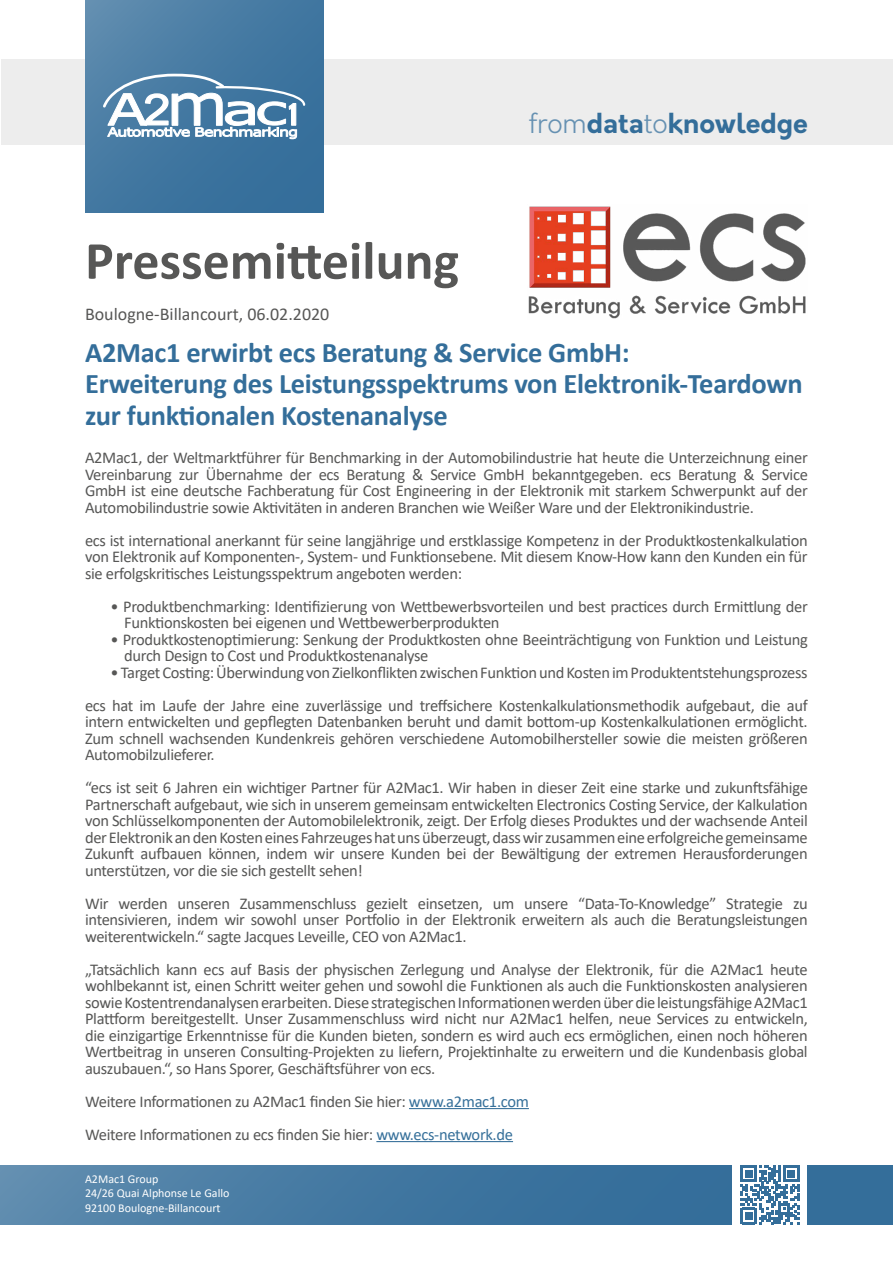
<style>
.page{position:relative;width:893px;height:1263px;background:#fff}
.page>*{position:absolute;margin:0;border:0;box-sizing:border-box;transform-origin:0 0}
.t1{font:700 54px "Calibri";color:#575756}
.t2{font:700 28.5px/31.5px "Calibri";letter-spacing:-.01em;color:#346e9a}
.t3{font:700 27px "Orkney";color:#346e9a}
.t4{font:18px "Calibri";color:#575756}
.t5{font:16.5px/16.5px "Calibri";letter-spacing:-.02em;color:#575756;text-align:justify}
.t6{font:12px/14.4px "Calibri";color:#fff}
.s1{font-weight:300;color:#6691b2}
.s2{color:#36709a}
</style>
<div class="page">
<div style="left:2px;top:60px;width:891px;height:85px;background:#ededed"></div>
<svg style="left:85px;top:0;width:238px;height:213px;background:#4378a1"></svg>
<svg style="left:102px;top:73px;width:204px;height:66px;background:#7ca1be"></svg>
<hr style="left:409px;top:1108px;width:120px;height:1px;background:#36709a">
<hr style="left:376px;top:1141px;width:137px;height:1px;background:#36709a">
<div style="left:0;top:1165px;width:731px;height:60px;background:linear-gradient(to right,#5c8aad,#2e6997)"></div>
<svg style="left:740px;top:1165px;width:59px;height:59px"></svg>
<div style="left:808px;top:1165px;width:85px;height:60px;background:#346e9a"></div>
<img style="left:528px;top:206px;width:278px;height:113px">
<h1 class="t1" style="left:85px;top:223px;width:376px">Pressemitteilung</h1>
<p class="t4" style="left:85px;top:301px;width:246px">Boulogne-Billancourt, 06.02.2020</p>
<h3 class="t3" style="left:528px;top:105px;width:281px"><span class="s1">from</span>data<span class="s1">to</span>knowledge</h3>
<h2 class="t2" style="left:85px;top:336px;width:719px">A2Mac1 erwirbt ecs Beratung &amp; Service GmbH:<br>Erweiterung des Leistungsspektrums von Elektronik-Teardown zur funktionalen Kostenanalyse</h2>
<p class="t5" style="left:85px;top:449px;width:724px">A2Mac1, der Weltmarktführer für Benchmarking in der Automobilindustrie hat heute die Unterzeichnung einer Vereinbarung zur Übernahme der ecs Beratung &amp; Service GmbH bekanntgegeben. ecs Beratung &amp; Service GmbH ist eine deutsche Fachberatung für Cost Engineering in der Elektronik mit starkem Schwerpunkt auf der Automobilindustrie sowie Aktivitäten in anderen Branchen wie Weißer Ware und der Elektronikindustrie.</p>
<p class="t5" style="left:85px;top:531px;width:724px">ecs ist international anerkannt für seine langjährige und erstklassige Kompetenz in der Produktkostenkalkulation von Elektronik auf Komponenten-, System- und Funktionsebene. Mit diesem Know-How kann den Kunden ein für sie erfolgskritisches Leistungsspektrum angeboten werden:</p>
<p class="t5" style="left:124px;top:597px;width:685px;text-indent:-14px">• Produktbenchmarking: Identifizierung von Wettbewerbsvorteilen und best practices durch Ermittlung der<br>Funktionskosten bei eigenen und Wettbewerberprodukten</p>
<p class="t5" style="left:124px;top:630px;width:685px;text-indent:-14px">• Produktkostenoptimierung: Senkung der Produktkosten ohne Beeinträchtigung von Funktion und Leistung durch Design to Cost und Produktkostenanalyse</p>
<p class="t5" style="left:85px;top:655px;width:724px;line-height:33px;text-align:right">• Target Costing: Überwindung von Zielkonflikten zwischen Funktion und Kosten im Produktentstehungsprozess<br>ecs hat im Laufe der Jahre eine zuverlässige und treffsichere Kostenkalkulationsmethodik aufgebaut, die auf</p>
<p class="t5" style="left:85px;top:713px;width:724px">intern entwickelten und gepflegten Datenbanken beruht und damit bottom-up Kostenkalkulationen ermöglicht.<br>Zum schnell wachsenden Kundenkreis gehören verschiedene Automobilhersteller sowie die meisten größeren Automobilzulieferer.</p>
<p class="t5" style="left:85px;top:779px;width:724px">“ecs ist seit 6 Jahren ein wichtiger Partner für A2Mac1. Wir haben in dieser Zeit eine starke und zukunftsfähige Partnerschaft aufgebaut, wie sich in unserem gemeinsam entwickelten Electronics Costing Service, der Kalkulation von Schlüsselkomponenten der Automobilelektronik, zeigt. Der Erfolg dieses Produktes und der wachsende Anteil der Elektronik an den Kosten eines Fahrzeuges hat uns überzeugt, dass wir zusammen eine erfolgreiche gemeinsame Zukunft aufbauen können, indem wir unsere Kunden bei der Bewältigung der extremen Herausforderungen unterstützen, vor die sie sich gestellt sehen!</p>
<p class="t5" style="left:85px;top:894px;width:724px">Wir werden unseren Zusammenschluss gezielt einsetzen, um unsere “Data-To-Knowledge” Strategie zu intensivieren, indem wir sowohl unser Portfolio in der Elektronik erweitern als auch die Beratungsleistungen weiterentwickeln.“ sagte Jacques Leveille, CEO von A2Mac1.</p>
<p class="t5" style="left:85px;top:960px;width:724px">„Tatsächlich kann ecs auf Basis der physischen Zerlegung und Analyse der Elektronik, für die A2Mac1 heute wohlbekannt ist, einen Schritt weiter gehen und sowohl die Funktionen als auch die Funktionskosten analysieren sowie Kostentrendanalysen erarbeiten. Diese strategischen Informationen werden über die leistungsfähige A2Mac1<br>Plattform bereitgestellt. Unser Zusammenschluss wird nicht nur A2Mac1 helfen, neue Services zu entwickeln, die einzigartige Erkenntnisse für die Kunden bieten, sondern es wird auch ecs ermöglichen, einen noch höheren Wertbeitrag in unseren Consulting-Projekten zu liefern, Projektinhalte zu erweitern und die Kundenbasis global auszubauen.“, so Hans Sporer, Geschäftsführer von ecs.</p>
<p class="t5" style="left:85px;top:1084px;width:445px;line-height:33px">Weitere Informationen zu A2Mac1 finden Sie hier: <span class="s2">www.a2mac1.com<br></span>Weitere Informationen zu ecs finden Sie hier: <span class="s2">www.ecs-network.de</span></p>
<p class="t6" style="left:85px;top:1171px;width:146px">A2Mac1 Group<br>24/26 Quai Alphonse Le Gallo<br>92100 Boulogne-Billancourt</p>
</div>
